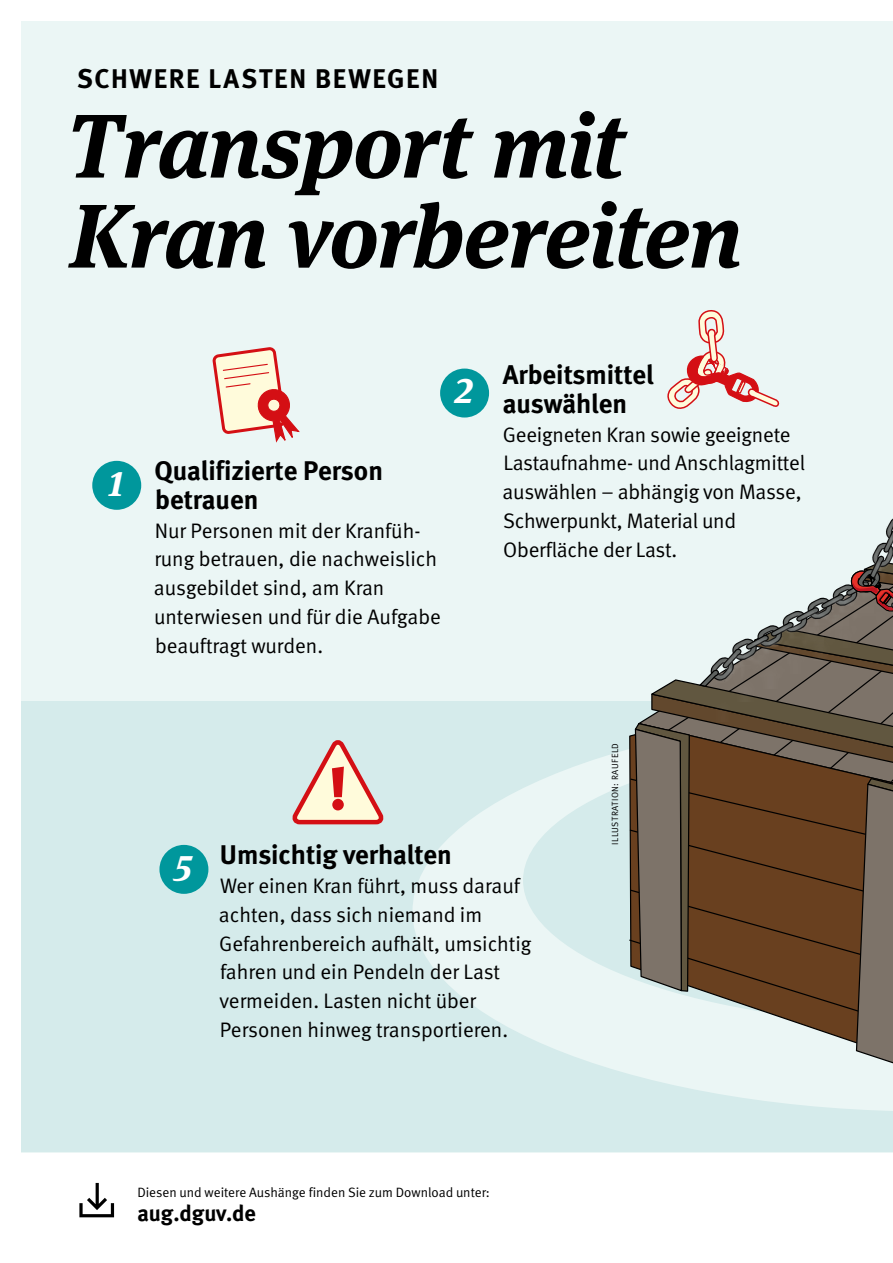
<style>
.page{position:relative;width:893px;height:1263px;background:#fff}
.page>*{position:absolute;margin:0;border:0;box-sizing:border-box;transform-origin:0 0}
._01-Headline_60pt{font:italic 700 90px/90px "DGUV Meta Serif";letter-spacing:-.015em;color:#000}
.t1{font:italic 700 36px "DGUV Meta Serif";color:#fff}
.t2{font:700 27px "DGUV Meta";letter-spacing:.055em;color:#000}
.t3{font:700 27px/28.8px "DGUV Meta";color:#000}
.t4{font:700 22.5px "DGUV Meta";color:#000}
.t5{font:21px/28.8px "DGUV Meta";letter-spacing:-.005em;color:#000}
.t6{font:13.5px "DGUV Meta";color:#000}
._08-Credit_Quelle{font:9px "DGUV Meta";letter-spacing:.06em;color:#000}
</style>
<div class="page">
<div style="left:21px;top:21px;width:872px;height:1131px;background:#ebf6f5"></div>
<div style="left:21px;top:701px;width:872px;height:450px;background:#d5ebeb"></div>
<svg style="left:412px;top:788px;width:481px;height:323px;fill:#ebf6f5"></svg>
<svg style="left:523px;top:750px;width:105px;height:275px"></svg>
<svg style="left:79px;top:1183px;width:35px;height:34px"></svg>
<div style="left:92px;top:461px;width:49px;height:49px;background:#00979c;border-radius:50%"></div>
<div style="left:159px;top:845px;width:49px;height:49px;background:#00979c;border-radius:50%"></div>
<svg style="left:628px;top:734px;width:6px;height:297px"></svg>
<svg style="left:634px;top:518px;width:259px;height:549px"></svg>
<div style="left:440px;top:369px;width:49px;height:48px;background:#00979c;border-radius:50%"></div>
<svg style="left:292px;top:740px;width:92px;height:85px"></svg>
<svg style="left:214px;top:347px;width:86px;height:96px"></svg>
<svg style="left:667px;top:310px;width:113px;height:99px"></svg>
<p class="t2" style="left:77px;top:62px;width:362px">SCHWERE LASTEN BEWEGEN</p>
<p class="_01-Headline_60pt" style="left:67px;top:102px;width:676px">Transport mit<br>Kran vorbereiten</p>
<p class="t1" style="left:109px;top:462px;width:17px">1</p>
<p class="t1" style="left:455px;top:369px;width:20px">2</p>
<p class="t3" style="left:154px;top:457px;width:230px">Qualifizierte Person betrauen</p>
<p class="t5" style="left:154px;top:516px;width:288px">Nur Personen mit der Kranfüh&shy;rung betrauen, die nachweislich ausgebildet sind, am Kran unterwiesen und für die Aufgabe beauftragt wurden.</p>
<p class="t2" style="left:503px;top:359px;width:153px">Arbeitsmittel</p>
<p class="t2" style="left:503px;top:387px;width:126px">auswählen</p>
<p class="t5" style="left:503px;top:420px;width:304px">Geeigneten Kran sowie geeignete<br>Lastaufnahme- und Anschlagmittel auswählen – abhängig von Masse,<br>Schwerpunkt, Material und<br>Oberfläche der Last.</p>
<p class="t1" style="left:175px;top:846px;width:20px">5</p>
<p class="t2" style="left:220px;top:839px;width:233px">Umsichtig verhalten</p>
<p class="t5" style="left:219px;top:872px;width:314px">Wer einen Kran führt, muss darauf achten, dass sich niemand im<br>Gefahrenbereich aufhält, umsichtig fahren und ein Pendeln der Last vermeiden. Lasten nicht über<br>Personen hinweg transportieren.</p>
<p class="_08-Credit_Quelle" style="left:610px;top:845px;width:103px;rotate:-90deg">ILLUSTRATION: RAUFELD</p>
<p class="t6" style="left:137px;top:1185px;width:354px">Diesen und weitere Aushänge finden Sie zum Download unter:</p>
<p class="t4" style="left:137px;top:1200px;width:120px">aug.dguv.de</p>
</div>
